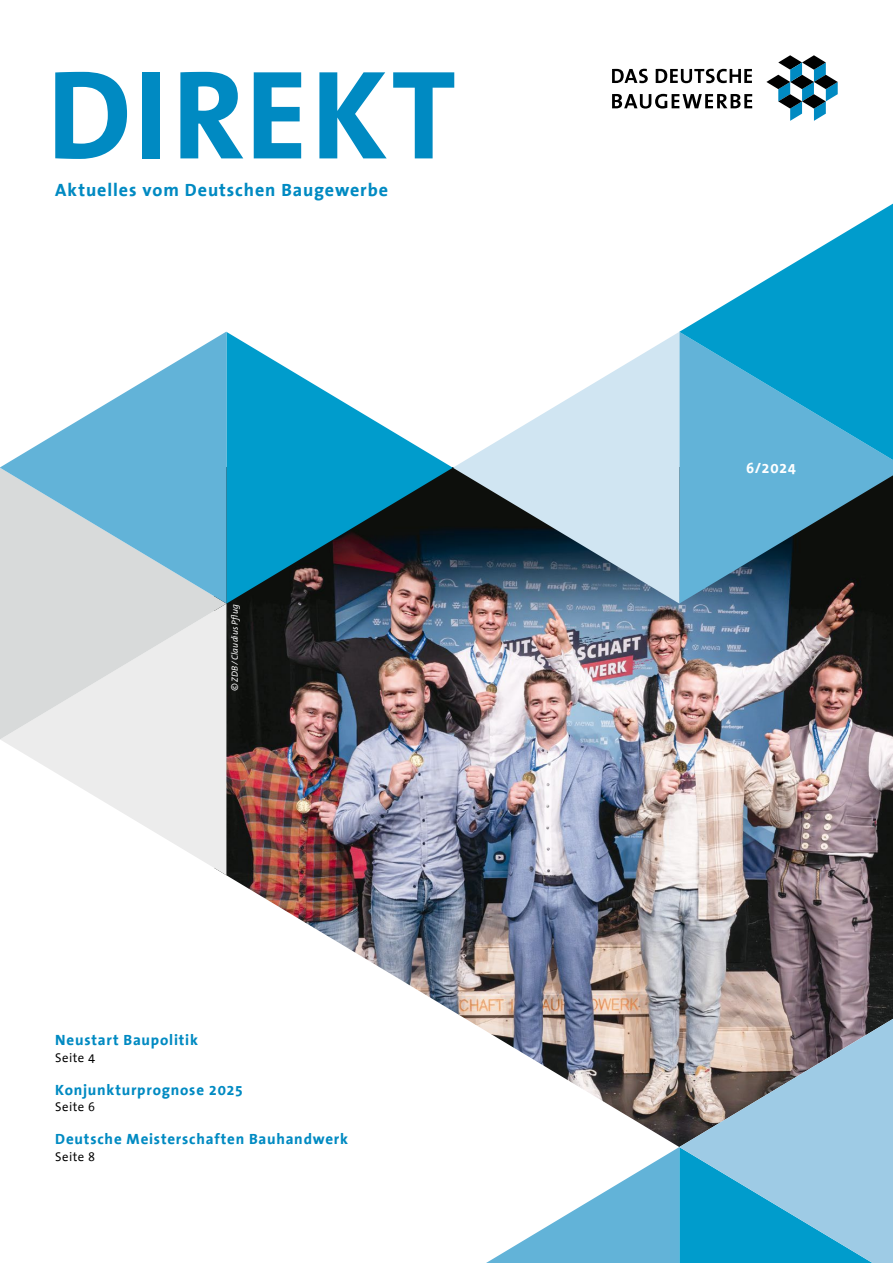
<style>
.page{position:relative;width:893px;height:1263px;background:#fff}
.page>*{position:absolute;margin:0;border:0;box-sizing:border-box;transform-origin:0 0}
.t1{font:700 127.5px "The Sans Office";letter-spacing:.025em;color:#008ac2}
.t2{font:700 18px "The Sans Office";letter-spacing:.05em;color:#008ac2}
.t3{font:700 15px "The Sans Office";letter-spacing:.05em;color:#008ac2}
.t4{font:700 15px "The Sans Office";color:#fff}
.t5{font:12.75px "The Sans Office";letter-spacing:.035em;color:#000}
.t6{font:italic 9px "The Sans Office";letter-spacing:.01em;color:#fff}
.s1{font-size:10.35px}
</style>
<div class="page">
<img style="left:226px;top:603px;width:667px;height:235px">
<svg style="left:766px;top:55px;width:72px;height:66px"></svg>
<svg style="left:612px;top:69px;width:36px;height:14px"></svg>
<svg style="left:656px;top:69px;width:96px;height:14px"></svg>
<svg style="left:612px;top:94px;width:140px;height:15px"></svg>
<svg style="left:679px;top:460px;width:214px;height:143px;background:#407289"></svg>
<img style="left:226px;top:838px;width:667px;height:309px">
<svg style="left:0;top:739px;width:226px;height:136px;fill:#f0f0f0"></svg>
<svg style="left:679px;top:204px;width:214px;height:256px"></svg>
<svg style="left:0;top:603px;width:226px;height:136px;background:#e1e2e2"></svg>
<svg style="left:226px;top:332px;width:227px;height:271px;fill:#009ccc"></svg>
<svg style="left:453px;top:332px;width:226px;height:271px;fill:#d0e5f2"></svg>
<svg style="left:0;top:332px;width:226px;height:271px"></svg>
<svg style="left:486px;top:1147px;width:193px;height:116px"></svg>
<svg style="left:679px;top:1019px;width:214px;height:244px;background:#79aec5"></svg>
<h1 class="t1" style="left:47px;top:48px;width:411px">DIREKT</h1>
<p class="t2" style="left:55px;top:180px;width:334px">Aktuelles vom Deutschen Baugewerbe</p>
<p class="t6" style="left:230px;top:691px;width:89px;rotate:-90deg"><span class="s1">©</span> ZDB/Claudius Pflug</p>
<p class="t3" style="left:55px;top:1032px;width:144px">Neustart Baupolitik</p>
<p class="t5" style="left:55px;top:1051px;width:41px">Seite 4</p>
<p class="t3" style="left:55px;top:1082px;width:189px">Konjunkturprognose 2025</p>
<p class="t5" style="left:55px;top:1100px;width:41px">Seite 6</p>
<p class="t3" style="left:55px;top:1131px;width:294px">Deutsche Meisterschaften Bauhandwerk</p>
<p class="t5" style="left:55px;top:1150px;width:41px">Seite 8</p>
<p class="t4" style="left:746px;top:460px;width:52px">6/2024</p>
</div>
